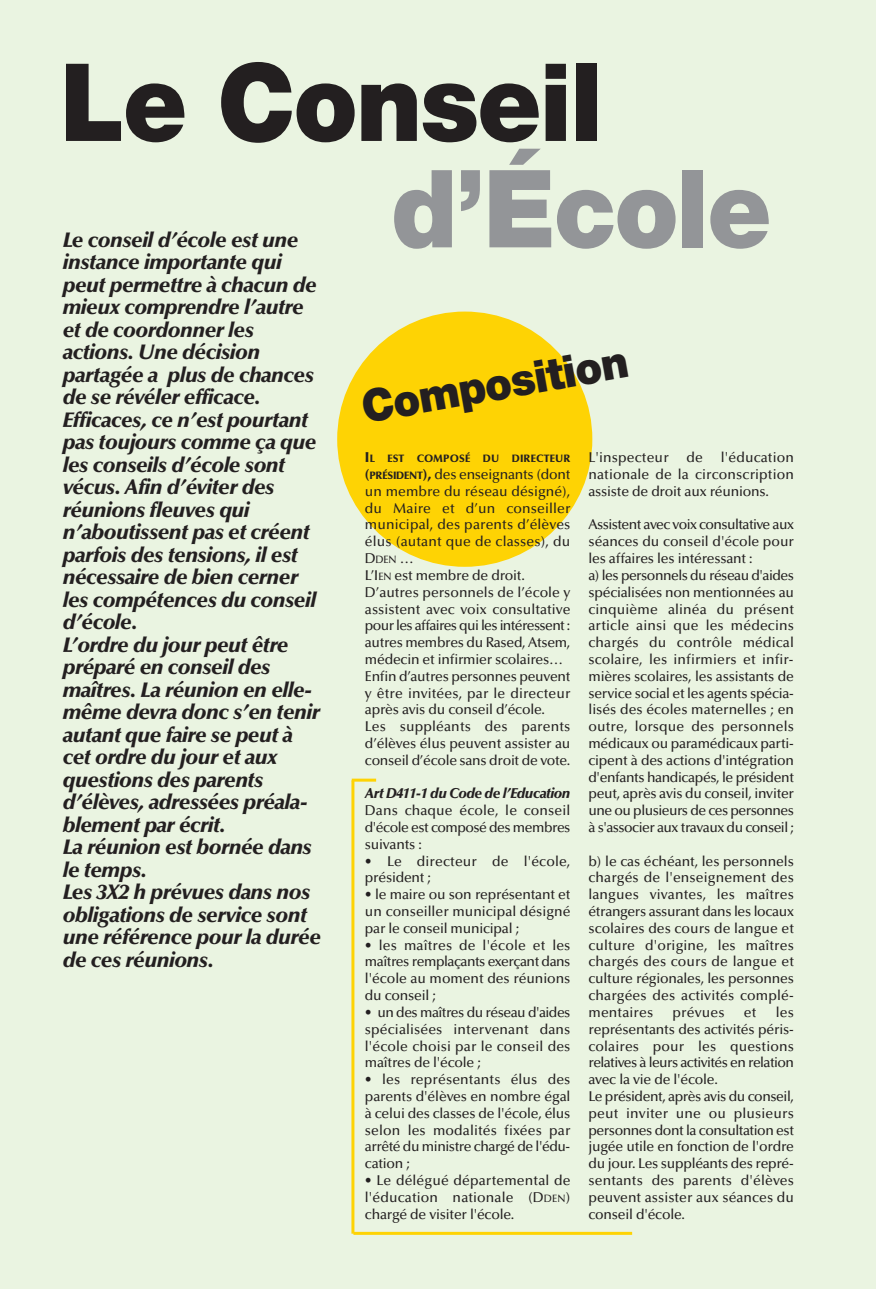
<style>
.page{position:relative;width:876px;height:1289px;background:#fff}
.page>*{position:absolute;margin:0;border:0;box-sizing:border-box;transform-origin:0 0}
.t1{font:900 108px "Helvetica Neue";letter-spacing:-.02em;color:#231f20;scale:.95 1}
.t2{font:900 108px "Helvetica Neue";letter-spacing:-.02em;color:#939598;scale:.95 1}
.t3{font:900 45px "Helvetica Neue";color:#231f20;scale:.95 1}
.t4{font:italic 900 21px/22.5px "Optima LT Std";letter-spacing:-.025em;color:#231f20}
.t5{font:500 14.25px/16.8px "Optima LT Std";letter-spacing:-.015em;color:#231f20;text-align:justify}
.t6{font:500 14.25px/16.8px "Optima LT Std";letter-spacing:.01em;color:#231f20}
.t7{font:italic 900 14.25px "Optima LT Std";letter-spacing:-.035em;color:#231f20}
.t8{font:900 10.65px "Optima LT Std";letter-spacing:.015em;color:#231f20}
.t9{font:500 10.65px "Optima LT Std";color:#231f20}
.s1{font-size:14.25px}
.s2{font-weight:900}
.s3{font-weight:900;font-size:10.65px}
.s4{font-size:10.65px}
</style>
<div class="page">
<div style="left:0;top:0;width:876px;height:1288px;background:#eaf4e1"></div>
<div style="left:337px;top:311px;width:255px;height:256px;background:#fed304;border-radius:50%"></div>
<hr style="left:351px;top:780px;width:3px;height:453px;background:#fed304">
<hr style="left:352px;top:778px;width:24px;height:3px;background:#fed304">
<hr style="left:353px;top:1231px;width:279px;height:3px;background:#fed304">
<h1 class="t1" style="left:60px;top:64px;width:572px">Le Conseil</h1>
<h1 class="t2" style="left:391px;top:170px;width:402px">d’École</h1>
<p class="t4" style="left:63px;top:230px;width:260px">Le conseil d’école est une instance importante qui peut permettre à chacun de mieux comprendre l’autre et de coordonner les actions. Une décision partagée a plus de chances de se révéler efficace.<br>Efficaces, ce n’est pourtant pas toujours comme ça que les conseils d’école sont vécus. Afin d’éviter des réunions fleuves qui n’aboutissent pas et créent parfois des tensions, il est nécessaire de bien cerner les compétences du conseil d’école.<br>L’ordre du jour peut être préparé en conseil des maîtres. La réunion en elle&shy;même devra donc s’en tenir autant que faire se peut à cet ordre du jour et aux questions des parents d’élèves, adressées préala&shy;blement par écrit.<br>La réunion est bornée dans le temps.<br>Les 3X2 h prévues dans nos obligations de service sont une référence pour la durée de ces réunions.</p>
<h2 class="t3" style="left:359px;top:391px;width:286px;rotate:-10deg">Composition</h2>
<p class="t5" style="left:588px;top:450px;width:207px">L'inspecteur de l'éducation nationale de la circonscription assiste de droit aux réunions.</p>
<p class="t5" style="left:588px;top:517px;width:207px;text-align:left">Assistent avec voix consultative aux séances du conseil d'école pour les affaires les intéressant :<br>a) les personnels du réseau d'aides spécialisées non mentionnées au cinquième alinéa du présent article ainsi que les médecins chargés du contrôle médical scolaire, les infirmiers et infir&shy;mières scolaires, les assistants de service social et les agents spécia&shy;lisés des écoles maternelles ; en outre, lorsque des personnels médicaux ou paramédicaux parti&shy;cipent à des actions d'intégration d'enfants handicapés, le président peut, après avis du conseil, inviter une ou plusieurs de ces personnes à s'associer aux travaux du conseil ;</p>
<p class="t5" style="left:588px;top:853px;width:207px">b) le cas échéant, les personnels chargés de l'enseignement des langues vivantes, les maîtres étrangers assurant dans les locaux scolaires des cours de langue et culture d'origine, les maîtres chargés des cours de langue et culture régionales, les personnes chargées des activités complé&shy;mentaires</p>
<p class="t8" style="left:365px;top:454px;width:207px"><span class="s1">I</span>L EST COMPOSÉ DU DIRECTEUR</p>
<p class="t5" style="left:365px;top:467px;width:207px"><span class="s2">(</span><span class="s3">PRÉSIDENT</span><span class="s2">),</span> des enseignants (dont un membre du réseau désigné), du Maire et d’un conseiller municipal, des parents d’élèves élus (autant que de classes), du</p>
<p class="t9" style="left:365px;top:555px;width:50px"><span class="s1">D</span>DEN <span class="s1">…</span></p>
<p class="t5" style="left:365px;top:568px;width:207px;text-align:left">L’I<span class="s4">EN</span> est membre de droit.<br>D’autres personnels de l’école y assistent avec voix consultative pour les affaires qui les intéressent : autres membres du Rased, Atsem, médecin et infirmier scolaires…<br>Enfin d’autres personnes peuvent y être invitées, par le directeur après avis du conseil d’école.<br>Les suppléants des parents d’élèves élus peuvent assister au conseil d’école sans droit de vote.</p>
<p class="t7" style="left:365px;top:787px;width:207px">Art D411-1 du Code de l’Education</p>
<p class="t5" style="left:365px;top:803px;width:207px">Dans chaque école, le conseil d'école est composé des membres suivants :</p>
<p class="t6" style="left:365px;top:853px;width:207px">• Le directeur de l'école, président ;</p>
<p class="t5" style="left:365px;top:887px;width:207px">• le maire ou son représentant et un conseiller municipal désigné par le conseil municipal ;</p>
<p class="t5" style="left:365px;top:937px;width:207px">• les maîtres de l'école et les maîtres remplaçants exerçant dans l'école au moment des réunions du conseil ;</p>
<p class="t5" style="left:365px;top:1005px;width:207px">• un des maîtres du réseau d'aides spécialisées intervenant dans l'école choisi par le conseil des maîtres de l'école ;</p>
<p class="t5" style="left:365px;top:1072px;width:207px">• les représentants élus des parents d'élèves en nombre égal à celui des classes de l'école, élus selon les modalités fixées par arrêté du ministre chargé de l'édu&shy;cation ;</p>
<p class="t5" style="left:365px;top:1173px;width:207px">• Le délégué départemental de l'éducation nationale (D<span class="s4">DEN</span>) chargé de visiter l'école.</p>
<p class="t5" style="left:588px;top:1005px;width:207px;text-align:left;text-indent:187px">les représentants des activités péris&shy;colaires pour les questions relatives à leurs activités en relation avec la vie de l'école.<br>Le président, après avis du conseil, peut inviter une ou plusieurs personnes dont la consultation est jugée utile en fonction de l'ordre du jour. Les suppléants des repré&shy;sentants des parents d'élèves peuvent assister aux séances du conseil d'école.</p>
<p class="t6" style="left:672px;top:1005px;width:54px">prévues</p>
<p class="t5" style="left:744px;top:1005px;width:14px">et</p>
</div>
